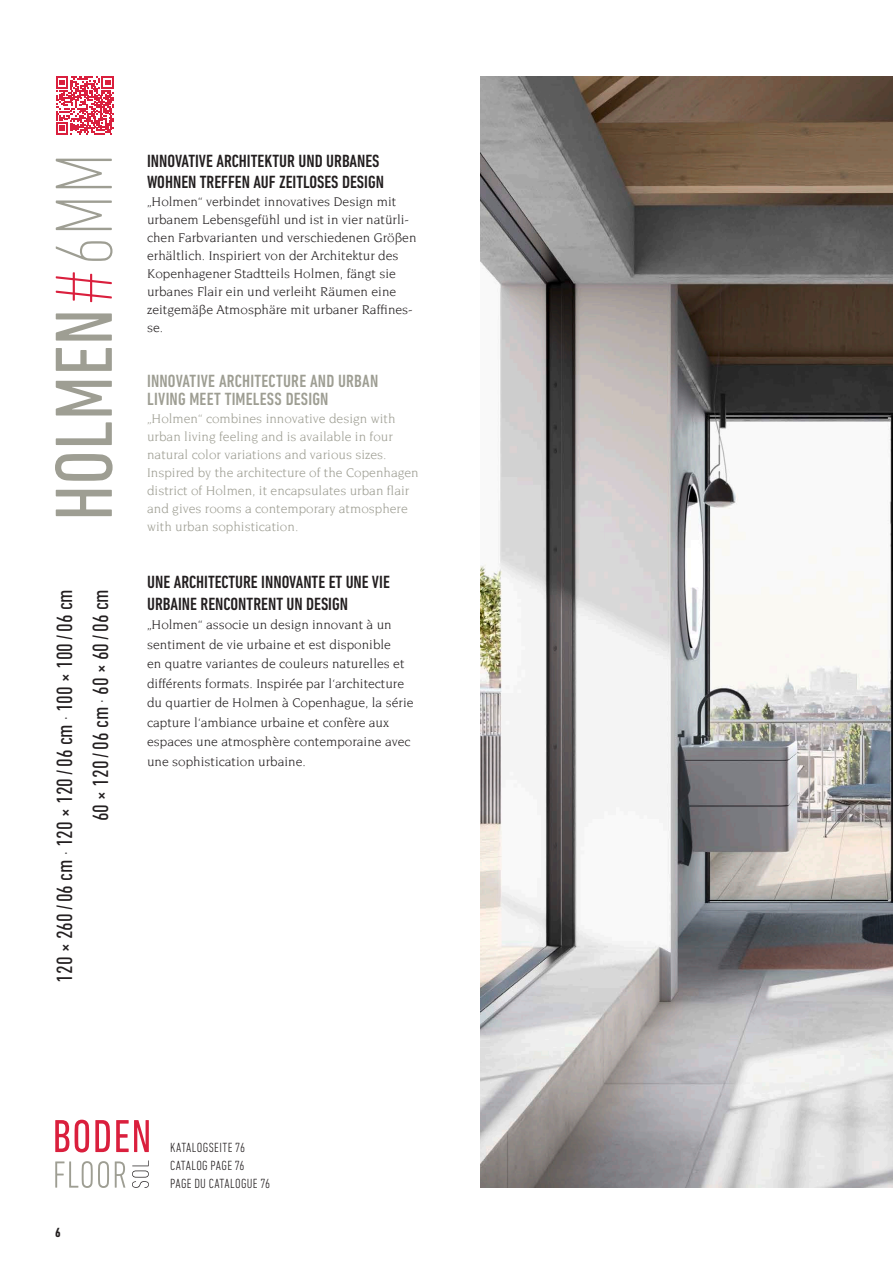
<style>
.page{position:relative;width:893px;height:1263px;background:#fff}
.page>*{position:absolute;margin:0;border:0;box-sizing:border-box;transform-origin:0 0}
.t1{font:condensed 82.5px "DIN Next LT Pro";color:#9e9e93}
.t2{font:condensed 22.5px "DIN Next LT Pro";color:#231f20}
.Headline_DE_-FZR{font:500 condensed 18px/21.6px "DIN Next LT Pro";color:#231f20}
.Format_Kopfzeile_rechts{font:500 condensed 18px/18px "DIN Next LT Pro";letter-spacing:.01em;color:#9e9e93}
.Fliesstext_DE_FRZ{font:13.5px/18px "Novarese Std";color:#231f20}
.Fliesstext_EN{font:13.5px/18px "Novarese Std";color:#9e9e93}
.Format_Kopfzeile_rechts-2{font:300 condensed 13.5px "DIN Next LT Pro";letter-spacing:.025em;color:#231f20}
.Seitenzahl_Links_Sans__Schwarz_6_Pt{font:700 condensed 13.5px "DIN Next LT Pro";color:#231f20}
.s1{font-weight:200;color:#da1f3d}
.s2{font-weight:200}
</style>
<div class="page">
<img style="left:480px;top:76px;width:413px;height:1112px">
<svg style="left:132px;top:1160px;width:17px;height:28px"></svg>
<svg style="left:55px;top:1161px;width:70px;height:27px"></svg>
<svg style="left:55px;top:1120px;width:94px;height:32px"></svg>
<svg style="left:56px;top:76px;width:58px;height:58px"></svg>
<p class="t1" style="left:37px;top:521px;width:370px;rotate:-90deg">HOLMEN<span class="s1">#</span><span class="s2">6MM</span></p>
<p class="t2" style="left:52px;top:982px;width:395px;rotate:-90deg">120 × 260/06 cm <span class="s2">·</span> 120 × 120/06 cm <span class="s2">·</span> 100 × 100/06 cm</p>
<p class="t2" style="left:88px;top:821px;width:234px;rotate:-90deg">60 × 120/06 cm <span class="s2">·</span> 60 × 60/06 cm</p>
<p class="Headline_DE_-FZR" style="left:147px;top:150px;width:238px">INNOVATIVE ARCHITEKTUR UND URBANES<br>WOHNEN TREFFEN AUF ZEITLOSES DESIGN</p>
<p class="Fliesstext_DE_FRZ" style="left:147px;top:193px;width:271px">„Holmen“ verbindet innovatives Design mit urbanem Lebensgefühl und ist in vier natürli&shy;chen Farbvarianten und verschiedenen Größen erhältlich. Inspiriert von der Architektur des Kopenhagener Stadtteils Holmen, fängt sie urbanes Flair ein und verleiht Räumen eine zeitgemäße Atmosphäre mit urbaner Raffines&shy;se.</p>
<p class="Format_Kopfzeile_rechts" style="left:147px;top:371px;width:233px">INNOVATIVE ARCHITECTURE AND URBAN<br>LIVING MEET TIMELESS DESIGN</p>
<p class="Fliesstext_EN" style="left:147px;top:409px;width:273px">„Holmen“ combines innovative design with urban living feeling and is available in four natural color variations and various sizes.<br>Inspired by the architecture of the Copenhagen district of Holmen, it encapsulates urban flair and gives rooms a contemporary atmosphere with urban sophistication.</p>
<p class="Headline_DE_-FZR" style="left:147px;top:571px;width:244px">UNE ARCHITECTURE INNOVANTE ET UNE VIE<br>URBAINE RENCONTRENT UN DESIGN</p>
<p class="Fliesstext_DE_FRZ" style="left:147px;top:615px;width:268px;line-height:19.5px">„Holmen“ associe un design innovant à un sentiment de vie urbaine et est disponible<br>en quatre variantes de couleurs naturelles et différents formats. Inspirée par l‘architecture du quartier de Holmen à Copenhague, la série capture l‘ambiance urbaine et confère aux espaces une atmosphère contemporaine avec une sophistication urbaine.</p>
<p class="Seitenzahl_Links_Sans__Schwarz_6_Pt" style="left:55px;top:1225px;width:7px">6</p>
<p class="Format_Kopfzeile_rechts-2" style="left:170px;top:1139px;width:76px">KATALOGSEITE 76</p>
<p class="Format_Kopfzeile_rechts-2" style="left:170px;top:1157px;width:76px">CATALOG PAGE 76</p>
<p class="Format_Kopfzeile_rechts-2" style="left:170px;top:1175px;width:102px">PAGE DU CATALOGUE 76</p>
</div>
